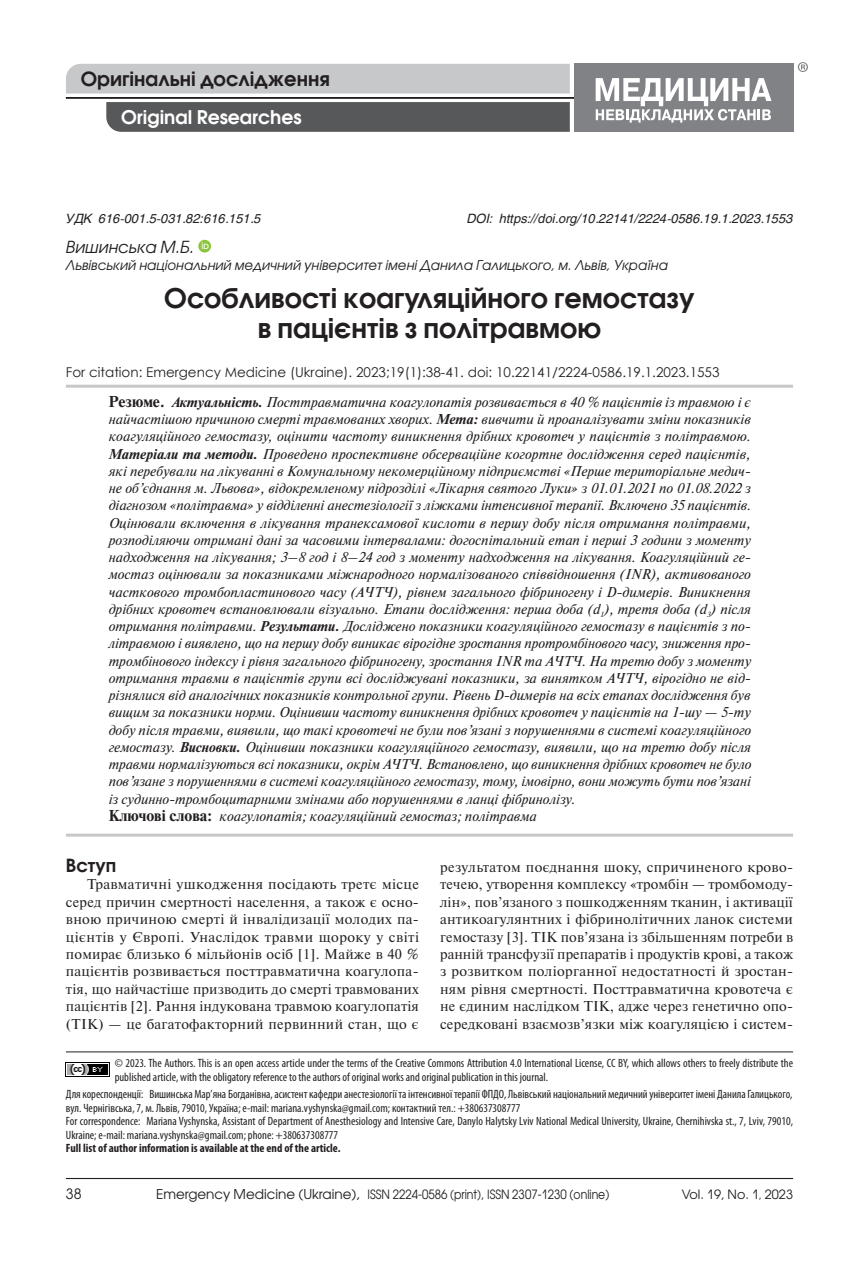
<style>
.page{position:relative;width:859px;height:1263px;background:#fff}
.page>*{position:absolute;margin:0;border:0;box-sizing:border-box;transform-origin:0 0}
.Heading_1{font:700 27px/30px "Avant Garde Gothic C";color:#231f20;text-align:center}
.t1{font:700 19.5px "Avant Garde Gothic C";color:#231f20}
.t2{font:700 18.75px "Avant Garde Gothic C";color:#fff}
.Heading_2{font:700 18px "Avant Garde Gothic C";color:#231f20}
.Автор_-и__статті{font:italic 16.5px "Avant Garde Gothic C";color:#231f20}
.Резюме__Abstract{font:italic 14.25px/17.2px "Newton C";color:#231f20;text-align:justify}
.Текст{font:14.25px/17.4px "Newton C";letter-spacing:.01em;color:#231f20;text-align:justify}
.Резюме__Keywords{font:italic 14.25px "Newton C";color:#231f20}
.t3{font:14.25px "Avant Garde Gothic C";color:#231f20}
.Заглавие{font:13.5px "Century Gothic";color:#231f20}
.Дані_автора_-ів{font:italic 13.5px "Avant Garde Gothic C";color:#231f20}
.УДК_DOI{font:italic 12.75px "Helios";color:#231f20}
.t4{font:12.75px "Avant Garde Gothic C";color:#231f20;scale:.9 1}
.t5{font:12.75px "Avant Garde Gothic C";color:#231f20}
.Для_кореспонденції{font:condensed 12px/13.5px "Myriad Pro";color:#231f20}
.Копирайт_1{font:condensed 12px/13.5px "Myriad Pro";color:#231f20}
.Для_кореспонденції-2{font:700 condensed 12px "Myriad Pro";color:#231f20}
.s1{font-weight:700;font-style:normal;font-size:15.75px}
.s2{font-weight:700}
.s3{font-size:13.5px}
.s4{font-size:14.25px}
.s5{font-size:10.5px}
</style>
<div class="page">
<div style="left:66px;top:64px;width:504px;height:30px;background:#c7c8ca"></div>
<hr style="left:66px;top:97px;width:510px;height:1px;background:#231f20">
<svg style="left:106px;top:102px;width:464px;height:30px;background:#595a5b"></svg>
<hr style="left:66px;top:1178px;width:727px;height:1px;background:#231f20">
<div style="left:574px;top:64px;width:219px;height:68px;background:#808285"></div>
<svg style="left:798px;top:62px;width:10px;height:10px"></svg>
<svg style="left:596px;top:78px;width:175px;height:45px"></svg>
<svg style="left:198px;top:240px;width:13px;height:13px"></svg>
<svg style="left:202px;top:242px;width:7px;height:7px"></svg>
<hr style="left:66px;top:385px;width:727px;height:3px;background:#c7c8ca">
<hr style="left:66px;top:834px;width:727px;height:3px;background:#c7c8ca">
<hr style="left:66px;top:1051px;width:727px;height:1px;background:#231f20">
<img style="left:66px;top:1062px;width:43px;height:13px">
<h2 class="t1" style="left:81px;top:67px;width:251px">Оригінальні дослідження</h2>
<h3 class="t2" style="left:121px;top:105px;width:182px">Original Researches</h3>
<p class="УДК_DOI" style="left:66px;top:210px;width:197px">УДК 616-001.5-031.82:616.151.5</p>
<p class="УДК_DOI" style="left:467px;top:210px;width:327px">DOI: https://doi.org/10.22141/2224-0586.19.1.2023.1553</p>
<p class="Автор_-и__статті" style="left:66px;top:237px;width:130px">Вишинська М.Б.</p>
<p class="Дані_автора_-ів" style="left:66px;top:257px;width:603px">Львівський національний медичний університет імені Данила Галицького, м. Львів, Україна</p>
<p class="Heading_1" style="left:164px;top:283px;width:532px">Особливості коагуляційного гемостазу в пацієнтів з політравмою</p>
<p class="Заглавие" style="left:66px;top:362px;width:655px">For citation: Emergency Medicine (Ukraine). 2023;19(1):38-41. doi: 10.22141/2224-0586.19.1.2023.1553</p>
<p class="Резюме__Abstract" style="left:108px;top:393px;width:644px"><span class="s1">Резюме.</span> <span class="s2">Актуальність.</span> Посттравматична коагулопатія розвивається в 40 % пацієнтів із травмою і є найчастішою причиною смерті травмованих хворих. <span class="s2">Мета:</span> вивчити й проаналізувати зміни показників коагуляційного гемостазу, оцінити частоту виникнення дрібних кровотеч у пацієнтів з політравмою.<br><span class="s2">Матеріали та методи.</span> Проведено проспективне обсерваційне когортне дослідження серед пацієнтів, які перебували на лікуванні в Комунальному некомерційному підприємстві «Перше територіальне медич&shy;не об’єднання м. Львова», відокремленому підрозділі «Лікарня святого Луки» з 01.01.2021 по 01.08.2022 з діагнозом «політравма» у відділенні анестезіології з ліжками інтенсивної терапії. Включено 35 пацієнтів.<br>Оцінювали включення в лікування транексамової кислоти в першу добу після отримання політравми, розподіляючи отримані дані за часовими інтервалами: догоспітальний етап і перші 3 години з моменту надходження на лікування; 3–8 год і 8–24 год з моменту надходження на лікування. Коагуляційний ге&shy;мостаз оцінювали за показниками міжнародного нормалізованого співвідношення (INR), активованого часткового тромбопластинового часу (АЧТЧ), рівнем загального фібриногену і D-димерів. Виникнення дрібних кровотеч встановлювали візуально. Етапи дослідження: перша доба (d<sub>1</sub>), третя доба (d<sub>3</sub>) після отримання політравми. <span class="s2">Результати.</span> Досліджено показники коагуляційного гемостазу в пацієнтів з по&shy;літравмою і виявлено, що на першу добу виникає вірогідне зростання протромбінового часу, зниження про&shy;тромбінового індексу і рівня загального фібриногену, зростання INR та АЧТЧ. На третю добу з моменту отримання травми в пацієнтів групи всі досліджувані показники, за винятком АЧТЧ, вірогідно не від&shy;різнялися від аналогічних показників контрольної групи. Рівень D-димерів на всіх етапах дослідження був вищим за показники норми. Оцінивши частоту виникнення дрібних кровотеч у пацієнтів на 1-шу — 5-ту добу після травми, виявили, що такі кровотечі не були пов’язані з порушеннями в системі коагуляційного гемостазу. <span class="s2">Висновки.</span> Оцінивши показники коагуляційного гемостазу, виявили, що на третю добу після травми нормалізуються всі показники, окрім АЧТЧ. Встановлено, що виникнення дрібних кровотеч не було пов’язане з порушеннями в системі коагуляційного гемостазу, тому, імовірно, вони можуть бути пов’язані із судинно-тромбоцитарними змінами або порушеннями в ланці фібринолізу.</p>
<p class="Резюме__Keywords" style="left:108px;top:808px;width:430px"><span class="s1">Ключові слова:</span> коагулопатія; коагуляційний гемостаз; політравма</p>
<p class="Heading_2" style="left:66px;top:854px;width:52px">Вступ</p>
<p class="Текст" style="left:66px;top:876px;width:355px;text-indent:21px">Травматичні ушкодження посідають третє місце серед причин смертності населення, а також є осно&shy;вною причиною смерті й інвалідизації молодих па&shy;цієнтів у Європі. Унаслідок травми щороку у світі помирає близько 6 мільйонів осіб [1]. Майже в 40 % пацієнтів розвивається посттравматична коагулопа&shy;тія, що найчастіше призводить до смерті травмованих пацієнтів [2]. Рання індукована травмою коагулопатія (ТІК) — це багатофакторний первинний стан, що є</p>
<p class="Текст" style="left:440px;top:858px;width:355px">результатом поєднання шоку, спричиненого крово&shy;течею, утворення комплексу «тромбін — тромбомоду&shy;лін», пов’язаного з пошкодженням тканин, і активації антикоагулянтних і фібринолітичних ланок системи гемостазу [3]. ТІК пов’язана із збільшенням потреби в ранній трансфузії препаратів і продуктів крові, а також з розвитком поліорганної недостатності й зростан&shy;ням рівня смертності. Посттравматична кровотеча є не єдиним наслідком ТІК, адже через генетично опо&shy;середковані взаємозв’язки між коагуляцією і систем-</p>
<p class="Копирайт_1" style="left:115px;top:1056px;width:680px">© 2023. The Authors. This is an open access article under the terms of the Creative Commons Attribution 4.0 International License, CC BY, which allows others to freely distribute the published article, with the obligatory reference to the authors of original works and original publication in this journal.</p>
<p class="Для_кореспонденції" style="left:66px;top:1087px;width:728px">Для кореспонденції: Вишинська Мар’яна Богданівна, асистент кафедри анестезіології та інтенсивної терапії ФПДО, Львівський національний медичний університет імені Данила Галицького, вул. Чернігівська, 7, м. Львів, 79010, Україна; e-mail: mariana.vyshynska@gmail.com; контактний тел.: +380637308777</p>
<p class="Для_кореспонденції" style="left:66px;top:1114px;width:729px">For correspondence: Mariana Vyshynska, Assistant of Department of Anesthesiology and Intensive Care, Danylo Halytsky Lviv National Medical University, Ukraine, Chernihivska st., 7, Lviv, 79010,<br>Ukraine; e-mail: mariana.vyshynska@gmail.com; phone: +380637308777</p>
<p class="Для_кореспонденції-2" style="left:66px;top:1141px;width:276px">Full list of author information is available at the end of the article.</p>
<p class="t3" style="left:66px;top:1185px;width:17px">38</p>
<p class="t4" style="left:156px;top:1187px;width:505px"><span class="s3">Emergency Medicine (Ukraine)</span><span class="s4">,</span> ISSN 2224-0586 (print), ISSN 2307-1230 (online)</p>
<p class="t5" style="left:682px;top:1187px;width:113px">Vol. 19, No. 1<span class="s5">,</span> 2023</p>
</div>
